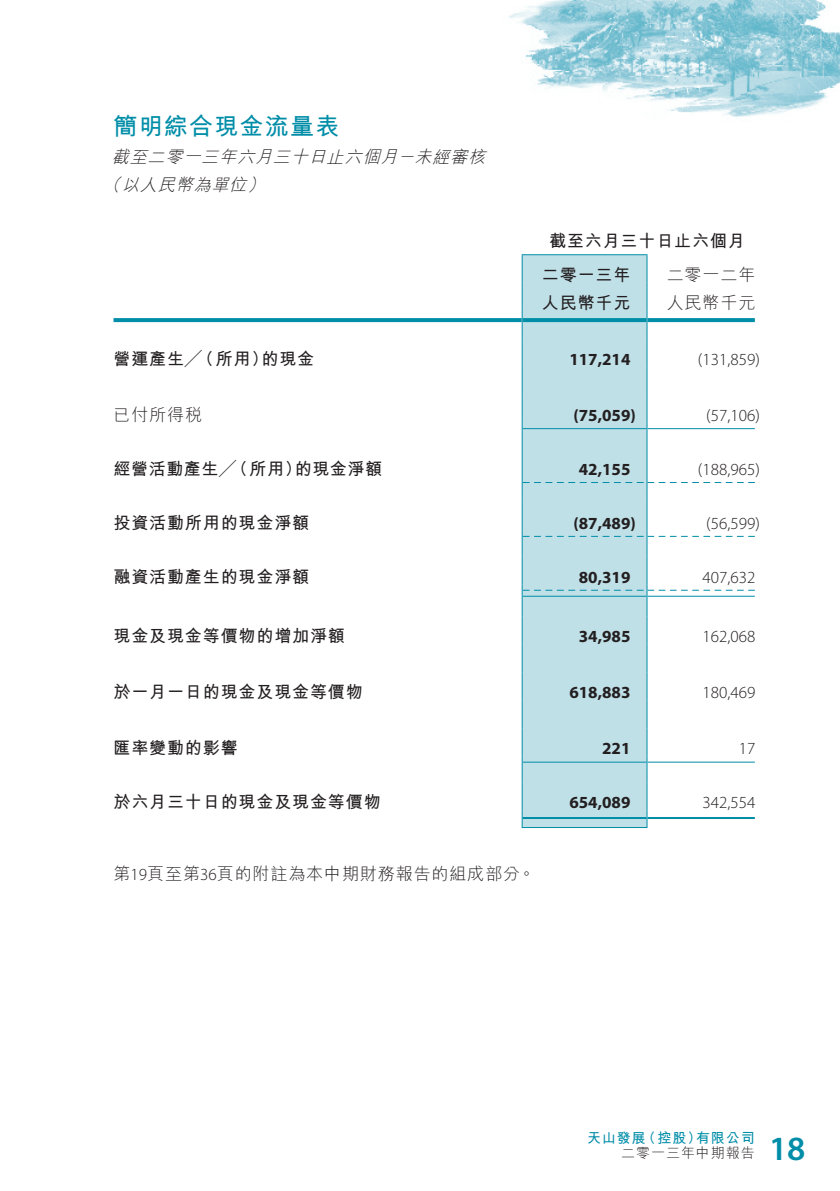
<style>
.page{position:relative;width:840px;height:1191px;background:#fff}
.page>*{position:absolute;margin:0;border:0;box-sizing:border-box;transform-origin:0 0}
.t1{font:600 34px "Myriad Pro";color:#008da8}
.Heading_1{font:700 24px "M Hei HK";letter-spacing:.05em;color:#008da8}
.Body_Text{font:700 17px "M Hei HK";letter-spacing:.05em;color:#231f20}
.Body_Text-2{font:300 17px "Myriad Pro";color:#231f20}
.Body_Text-3{font:700 17px "Myriad Pro";color:#231f20}
.Body_Text-4{font:300 17px "M Hei HK";letter-spacing:.05em;color:#231f20}
.Body_Text-5{font:italic 300 17px "M Hei HK";color:#231f20}
.t2{font:700 14px "M Hei HK";letter-spacing:.065em;color:#008da8}
.t3{font:300 14px "M Hei HK";letter-spacing:.065em;color:#231f20}
.s1{font-family:"Myriad Pro"}
</style>
<div class="page">
<img style="left:509px;top:0;width:330px;height:117px">
<hr style="left:521px;top:254px;width:126px;height:1px;background:#008da8">
<hr style="left:521px;top:827px;width:126px;height:1px;background:#008da8">
<svg style="left:113px;top:318px;width:408px;height:4px;background:#068faa"></svg>
<svg style="left:521px;top:255px;width:233px;height:572px"></svg>
<hr style="left:522px;top:596px;width:124px;height:1px;background:#008da8">
<hr style="left:647px;top:596px;width:107px;height:1px;background:#008da8">
<hr style="left:522px;top:761px;width:124px;height:1px;background:#008da8">
<hr style="left:647px;top:761px;width:107px;height:1px;background:#008da8">
<hr style="left:522px;top:817px;width:124px;height:2px;background:#008da8">
<hr style="left:647px;top:817px;width:107px;height:2px;background:#008da8">
<p class="Heading_1" style="left:113px;top:109px;width:227px">簡明綜合現金流量表</p>
<p class="Body_Text-5" style="left:112px;top:148px;width:291px">截至二零一三年六月三十日止六個月</p>
<p class="Body_Text-5" style="left:247px;top:176px;width:23px">(</p>
<p class="Body_Text-5" style="left:414px;top:148px;width:77px">未經審核</p>
<p class="Body_Text-5" style="left:397px;top:148px;width:23px">－</p>
<p class="Body_Text-5" style="left:103px;top:176px;width:23px">（</p>
<p class="Body_Text-5" style="left:122px;top:176px;width:130px">以人民幣為單位</p>
<p class="Body_Text" style="left:113px;top:346px;width:156px">營運產生╱（所用）</p>
<p class="Body_Text" style="left:261px;top:346px;width:54px">的現金</p>
<p class="Body_Text-4" style="left:113px;top:406px;width:90px">已付所得稅</p>
<p class="Body_Text" style="left:113px;top:456px;width:190px">經營活動產生╱（所用）</p>
<p class="Body_Text" style="left:294px;top:456px;width:89px">的現金淨額</p>
<p class="Body_Text" style="left:113px;top:510px;width:197px">投資活動所用的現金淨額</p>
<p class="Body_Text" style="left:113px;top:564px;width:197px">融資活動產生的現金淨額</p>
<p class="Body_Text" style="left:113px;top:624px;width:233px">現金及現金等價物的增加淨額</p>
<p class="Body_Text" style="left:113px;top:680px;width:251px">於一月一日的現金及現金等價物</p>
<p class="Body_Text" style="left:113px;top:736px;width:126px">匯率變動的影響</p>
<p class="Body_Text" style="left:113px;top:789px;width:268px">於六月三十日的現金及現金等價物</p>
<p class="Body_Text" style="left:549px;top:228px;width:197px">截至六月三十日止六個月</p>
<p class="Body_Text-4" style="left:666px;top:266px;width:90px">二零一二年</p>
<p class="Body_Text" style="left:541px;top:262px;width:90px">二零一三年</p>
<p class="Body_Text" style="left:541px;top:290px;width:90px">人民幣千元</p>
<p class="Body_Text-4" style="left:666px;top:294px;width:90px">人民幣千元</p>
<p class="Body_Text-3" style="left:569px;top:348px;width:63px">117,214</p>
<p class="Body_Text-2" style="left:697px;top:349px;width:64px">)131,859(</p>
<p class="Body_Text-3" style="left:573px;top:404px;width:64px">)75,059(</p>
<p class="Body_Text-2" style="left:705px;top:405px;width:55px">)57,106(</p>
<p class="Body_Text-3" style="left:578px;top:458px;width:53px">42,155</p>
<p class="Body_Text-2" style="left:697px;top:459px;width:64px">)188,965(</p>
<p class="Body_Text-3" style="left:573px;top:512px;width:64px">)87,489(</p>
<p class="Body_Text-2" style="left:705px;top:513px;width:55px">)56,599(</p>
<p class="Body_Text-3" style="left:578px;top:566px;width:53px">80,319</p>
<p class="Body_Text-2" style="left:702px;top:566px;width:54px">407,632</p>
<p class="Body_Text-3" style="left:578px;top:625px;width:53px">34,985</p>
<p class="Body_Text-2" style="left:702px;top:626px;width:54px">162,068</p>
<p class="Body_Text-3" style="left:569px;top:681px;width:63px">618,883</p>
<p class="Body_Text-2" style="left:702px;top:682px;width:54px">180,469</p>
<p class="Body_Text-3" style="left:601px;top:737px;width:30px">221</p>
<p class="Body_Text-2" style="left:738px;top:738px;width:18px">17</p>
<p class="Body_Text-3" style="left:569px;top:791px;width:63px">654,089</p>
<p class="Body_Text-2" style="left:702px;top:792px;width:54px">342,554</p>
<p class="Body_Text-4" style="left:113px;top:864px;width:423px">第<span class="s1">19</span>頁至第<span class="s1">36</span>頁的附註為本中期財務報告的組成部分。</p>
<p class="t2" style="left:641px;top:1127px;width:61px">（控股）</p>
<p class="t2" style="left:695px;top:1127px;width:60px">有限公司</p>
<p class="t2" style="left:586px;top:1127px;width:60px">天山發展</p>
<h1 class="t1" style="left:768px;top:1127px;width:38px">18</h1>
<p class="t3" style="left:621px;top:1145px;width:135px">二零一三年中期報告</p>
</div>
